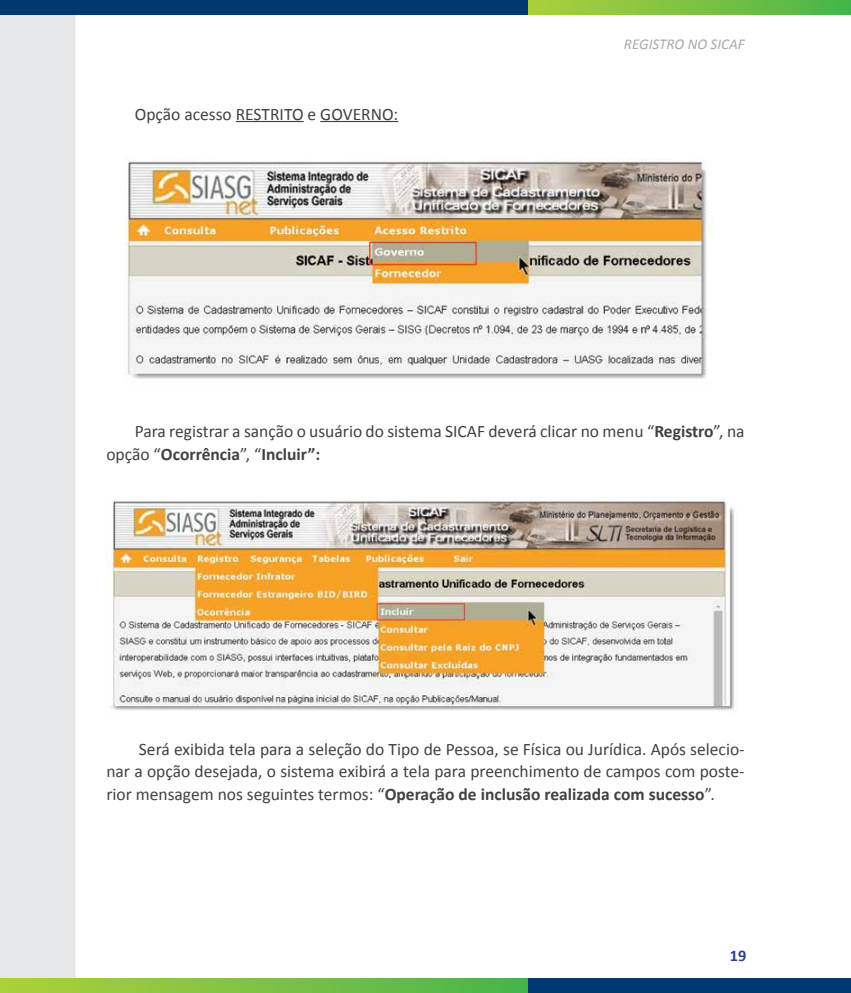
<style>
.page{position:relative;width:851px;height:993px;background:#fff}
.page>*{position:absolute;margin:0;border:0;box-sizing:border-box;transform-origin:0 0}
.t1{font:17.5px/22.5px "Calibri";color:#414042}
.t2{font:700 16.25px "Calibri";color:#25408f}
.t3{font:italic 15px "Calibri";color:#a7a9ac}
.s1{font-weight:700}
</style>
<div class="page">
<div style="left:0;top:14px;width:76px;height:964px;background:#e6e7e8"></div>
<div style="left:0;top:0;width:528px;height:14px;background:#003870"></div>
<svg style="left:0;top:978px;width:528px;height:14px;background:#7bc242"></svg>
<svg style="left:528px;top:0;width:322px;height:14px;background:#7bc242"></svg>
<div style="left:528px;top:978px;width:322px;height:14px;background:#003870"></div>
<hr style="left:236px;top:121px;width:67px;height:1px;background:#414042">
<hr style="left:320px;top:121px;width:78px;height:1px;background:#414042">
<img style="left:124px;top:158px;width:588px;height:221px">
<img style="left:106px;top:498px;width:628px;height:212px">
<p class="t1" style="left:135px;top:102px;width:265px">Opção acesso RESTRITO e GOVERNO:</p>
<p class="t3" style="left:624px;top:34px;width:122px">REGISTRO NO SICAF</p>
<p class="t1" style="left:106px;top:420px;width:639px;text-indent:28px">Para registrar a sanção o usuário do sistema SICAF deverá clicar no menu “<span class="s1">Registro</span>”, na opção “<span class="s1">Ocorrência</span>”, “<span class="s1">Incluir”:</span></p>
<p class="t1" style="left:106px;top:737px;width:639px;text-align:justify;text-indent:33px">Será exibida tela para a seleção do Tipo de Pessoa, se Física ou Jurídica. Após selecio&shy;nar a opção desejada, o sistema exibirá a tela para preenchimento de campos com poste&shy;rior mensagem nos seguintes termos: “<span class="s1">Operação de inclusão realizada com sucesso</span>”.</p>
<p class="t2" style="left:729px;top:944px;width:18px">19</p>
</div>
